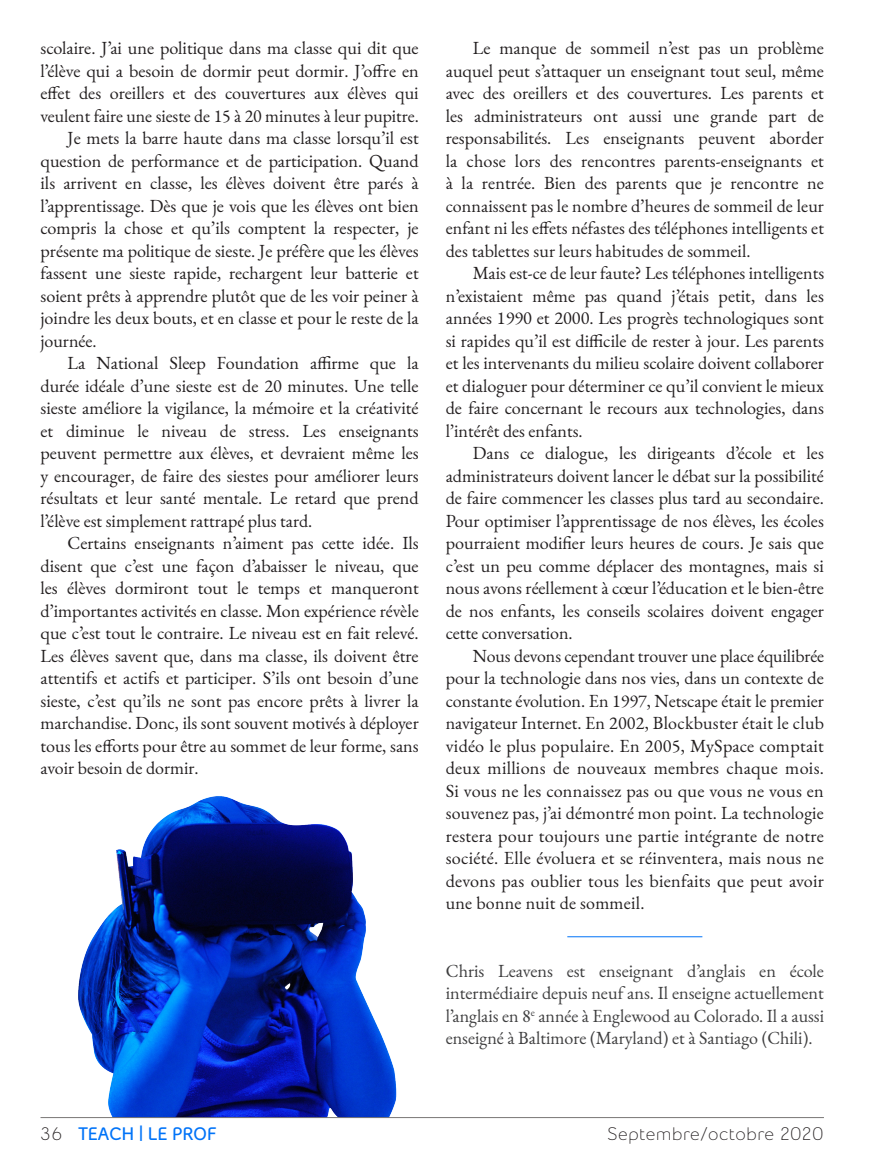
<style>
.page{position:relative;width:878px;height:1175px;background:#fff}
.page>*{position:absolute;margin:0;border:0;box-sizing:border-box;transform-origin:0 0}
.t1{font:18px/22.5px "EB Garamond";color:#231f20;text-align:justify}
.t2{font:18px/22.5px "EB Garamond";color:#3e3e3f;text-align:justify}
.t3{font:18px "Bell Slim";color:#231f20}
.t4{font:800 18px "Bell Slim";color:#0073f8}
.s1{font-weight:400;color:#231f20}
</style>
<div class="page">
<img style="left:78px;top:796px;width:319px;height:321px">
<hr style="left:40px;top:1117px;width:784px;height:1px;background:#797776">
<hr style="left:567px;top:936px;width:135px;height:1px;background:#0073f8">
<p class="t1" style="left:40px;top:37px;width:380px">scolaire. J’ai une politique dans ma classe qui dit que</p>
<p class="t1" style="left:40px;top:59px;width:380px">l’élève qui a besoin de dormir peut dormir. J’offre en</p>
<p class="t1" style="left:40px;top:82px;width:380px">effet des oreillers et des couvertures aux élèves qui</p>
<p class="t1" style="left:40px;top:104px;width:380px">veulent faire une sieste de 15 à 20 minutes à leur pupitre.</p>
<p class="t1" style="left:68px;top:127px;width:353px">Je mets la barre haute dans ma classe lorsqu’il est</p>
<p class="t1" style="left:40px;top:149px;width:380px">question de performance et de participation. Quand</p>
<p class="t1" style="left:40px;top:172px;width:379px">ils arrivent en classe, les élèves doivent être parés à</p>
<p class="t1" style="left:40px;top:194px;width:380px">l’apprentissage. Dès que je vois que les élèves ont bien</p>
<p class="t1" style="left:40px;top:217px;width:379px">compris la chose et qu’ils comptent la respecter, je</p>
<p class="t1" style="left:40px;top:239px;width:380px">présente ma politique de sieste. Je préfère que les élèves</p>
<p class="t1" style="left:40px;top:262px;width:380px">fassent une sieste rapide, rechargent leur batterie et</p>
<p class="t1" style="left:40px;top:284px;width:380px">soient prêts à apprendre plutôt que de les voir peiner à</p>
<p class="t1" style="left:40px;top:307px;width:380px">joindre les deux bouts, et en classe et pour le reste de la</p>
<p class="t1" style="left:40px;top:329px;width:57px">journée.</p>
<p class="t1" style="left:68px;top:352px;width:353px">La National Sleep Foundation affirme que la</p>
<p class="t1" style="left:40px;top:374px;width:379px">durée idéale d’une sieste est de 20 minutes. Une telle</p>
<p class="t1" style="left:40px;top:397px;width:379px">sieste améliore la vigilance, la mémoire et la créativité</p>
<p class="t1" style="left:40px;top:419px;width:380px">et diminue le niveau de stress. Les enseignants</p>
<p class="t1" style="left:40px;top:442px;width:380px">peuvent permettre aux élèves, et devraient même les</p>
<p class="t1" style="left:40px;top:464px;width:380px">y encourager, de faire des siestes pour améliorer leurs</p>
<p class="t1" style="left:40px;top:487px;width:379px">résultats et leur santé mentale. Le retard que prend</p>
<p class="t1" style="left:40px;top:509px;width:273px">l’élève est simplement rattrapé plus tard.</p>
<p class="t1" style="left:68px;top:532px;width:353px">Certains enseignants n’aiment pas cette idée. Ils</p>
<p class="t1" style="left:40px;top:554px;width:380px">disent que c’est une façon d’abaisser le niveau, que</p>
<p class="t1" style="left:40px;top:577px;width:380px">les élèves dormiront tout le temps et manqueront</p>
<p class="t1" style="left:40px;top:599px;width:380px">d’importantes activités en classe. Mon expérience révèle</p>
<p class="t1" style="left:40px;top:622px;width:380px">que c’est tout le contraire. Le niveau est en fait relevé.</p>
<p class="t1" style="left:40px;top:644px;width:379px">Les élèves savent que, dans ma classe, ils doivent être</p>
<p class="t1" style="left:40px;top:667px;width:380px">attentifs et actifs et participer. S’ils ont besoin d’une</p>
<p class="t1" style="left:40px;top:689px;width:379px">sieste, c’est qu’ils ne sont pas encore prêts à livrer la</p>
<p class="t1" style="left:40px;top:712px;width:380px">marchandise. Donc, ils sont souvent motivés à déployer</p>
<p class="t1" style="left:40px;top:734px;width:380px">tous les efforts pour être au sommet de leur forme, sans</p>
<p class="t1" style="left:40px;top:757px;width:160px">avoir besoin de dormir.</p>
<p class="t1" style="left:446px;top:37px;width:380px;text-indent:27px">Le manque de sommeil n’est pas un problème auquel peut s’attaquer un enseignant tout seul, même avec des oreillers et des couvertures. Les parents et les administrateurs ont aussi une grande part de responsabilités. Les enseignants peuvent aborder la chose lors des rencontres parents-enseignants et à la rentrée. Bien des parents que je rencontre ne connaissent pas le nombre d’heures de sommeil de leur enfant ni les effets néfastes des téléphones intelligents et des tablettes sur leurs habitudes de sommeil.</p>
<p class="t1" style="left:446px;top:262px;width:380px;text-indent:27px">Mais est-ce de leur faute? Les téléphones intelligents n’existaient même pas quand j’étais petit, dans les années 1990 et 2000. Les progrès technologiques sont si rapides qu’il est difficile de rester à jour. Les parents et les intervenants du milieu scolaire doivent collaborer et dialoguer pour déterminer ce qu’il convient le mieux de faire concernant le recours aux technologies, dans l’intérêt des enfants.</p>
<p class="t1" style="left:446px;top:442px;width:380px;text-indent:27px">Dans ce dialogue, les dirigeants d’école et les administrateurs doivent lancer le débat sur la possibilité de faire commencer les classes plus tard au secondaire.<br>Pour optimiser l’apprentissage de nos élèves, les écoles pourraient modifier leurs heures de cours. Je sais que c’est un peu comme déplacer des montagnes, mais si nous avons réellement à cœur l’éducation et le bien-être de nos enfants, les conseils scolaires doivent engager cette conversation.</p>
<p class="t1" style="left:446px;top:644px;width:380px;text-indent:27px">Nous devons cependant trouver une place équilibrée pour la technologie dans nos vies, dans un contexte de constante évolution. En 1997, Netscape était le premier navigateur Internet. En 2002, Blockbuster était le club vidéo le plus populaire. En 2005, MySpace comptait deux millions de nouveaux membres chaque mois.<br>Si vous ne les connaissez pas ou que vous ne vous en souvenez pas, j’ai démontré mon point. La technologie restera pour toujours une partie intégrante de notre société. Elle évoluera et se réinventera, mais nous ne devons pas oublier tous les bienfaits que peut avoir une bonne nuit de sommeil.</p>
<p class="t2" style="left:446px;top:959px;width:380px">Chris Leavens est enseignant d’anglais en école intermédiaire depuis neuf ans. Il enseigne actuellement l’anglais en 8<sup>e</sup> année à Englewood au Colorado. Il a aussi enseigné à Baltimore (Maryland) et à Santiago (Chili).</p>
<p class="t4" style="left:40px;top:1122px;width:177px"><span class="s1">36</span> TEACH | LE PROF</p>
<p class="t3" style="left:607px;top:1122px;width:218px">Septembre/octobre 2020</p>
</div>
